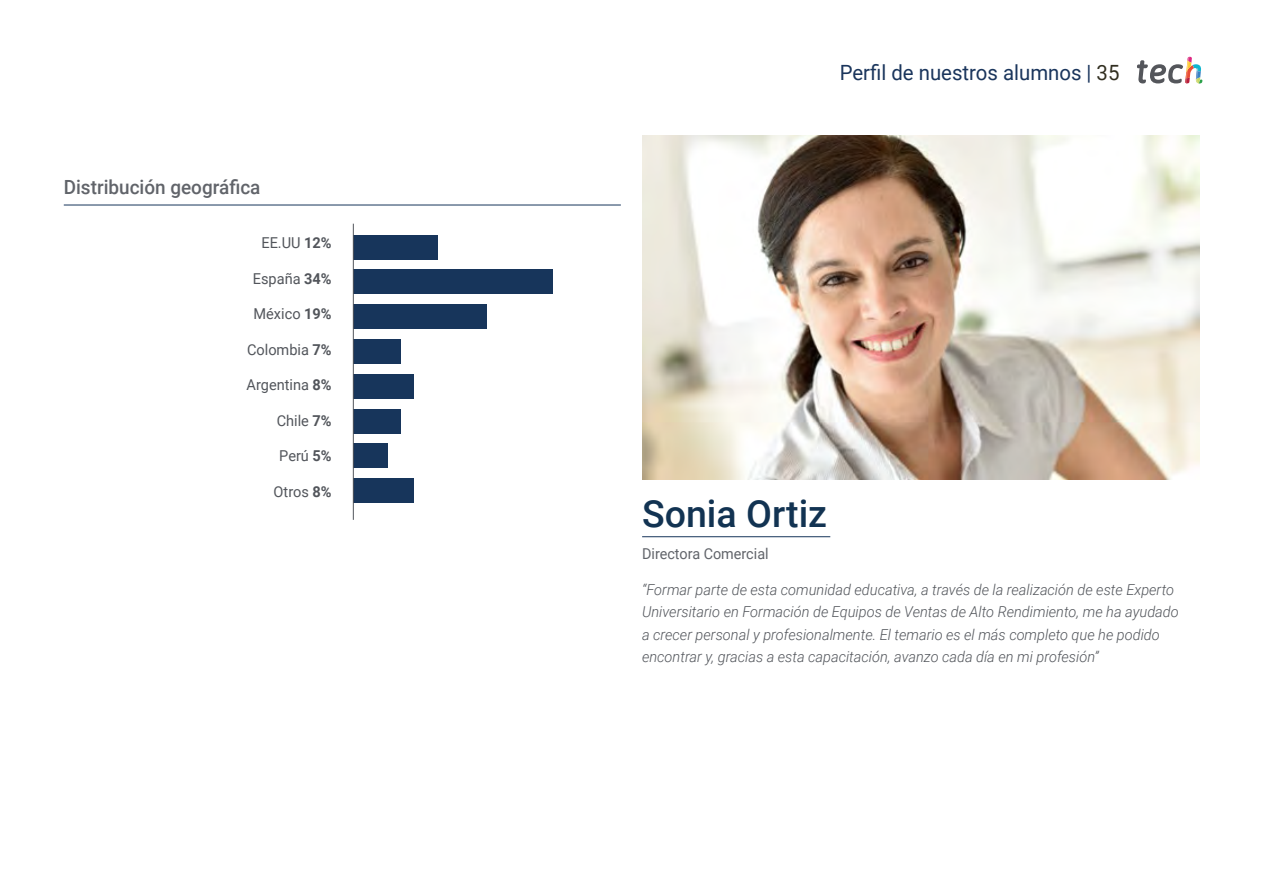
<style>
.page{position:relative;width:1263px;height:893px;background:#fff}
.page>*{position:absolute;margin:0;border:0;box-sizing:border-box;transform-origin:0 0}
.t1{font:500 37.5px "Roboto";color:#123352}
.t2{font:21px "Roboto";color:#1a355c}
.t3{font:500 19.5px "Roboto";color:#61646a}
.t4{font:italic 300 15px/22.5px "Roboto";color:#52555b}
.t5{font:15px "Roboto";color:#52555b}
.t6{font:15px "Roboto";color:#61646a;scale:.96 1}
.s1{font-weight:700}
.s2{color:#312e20}
</style>
<div class="page">
<hr style="left:642px;top:536px;width:188px;height:1px;background:#17355b">
<img style="left:642px;top:136px;width:557px;height:343px">
<hr style="left:64px;top:205px;width:557px;height:1px;background:#17355b">
<div style="left:353px;top:235px;width:85px;height:24px;background:#17355b"></div>
<div style="left:353px;top:409px;width:48px;height:24px;background:#17355b"></div>
<div style="left:353px;top:270px;width:200px;height:24px;background:#17355b"></div>
<div style="left:353px;top:444px;width:34px;height:24px;background:#17355b"></div>
<div style="left:353px;top:304px;width:134px;height:25px;background:#17355b"></div>
<div style="left:353px;top:478px;width:61px;height:25px;background:#17355b"></div>
<div style="left:353px;top:339px;width:48px;height:25px;background:#17355b"></div>
<div style="left:353px;top:374px;width:61px;height:25px;background:#17355b"></div>
<hr style="left:353px;top:224px;width:1px;height:296px;background:#52555b">
<svg style="left:1137px;top:57px;width:65px;height:27px"></svg>
<h3 class="t3" style="left:64px;top:174px;width:198px">Distribución geográfica</h3>
<p class="t5" style="left:261px;top:232px;width:72px">EE.UU <span class="s1">12%</span></p>
<p class="t5" style="left:253px;top:268px;width:80px">España <span class="s1">34%</span></p>
<p class="t5" style="left:254px;top:303px;width:80px">México <span class="s1">19%</span></p>
<p class="t5" style="left:247px;top:339px;width:86px">Colombia <span class="s1">7%</span></p>
<p class="t5" style="left:247px;top:374px;width:87px">Argentina <span class="s1">8%</span></p>
<p class="t5" style="left:277px;top:410px;width:56px">Chile <span class="s1">7%</span></p>
<p class="t5" style="left:279px;top:445px;width:54px">Perú <span class="s1">5%</span></p>
<p class="t5" style="left:274px;top:481px;width:60px">Otros <span class="s1">8%</span></p>
<h2 class="t2" style="left:840px;top:57px;width:281px">Perfil de nuestros alumnos | <span class="s2">35</span></h2>
<h1 class="t1" style="left:642px;top:488px;width:186px">Sonia Ortiz</h1>
<p class="t6" style="left:642px;top:544px;width:133px">Directora Comercial</p>
<p class="t4" style="left:642px;top:578px;width:538px">“Formar parte de esta comunidad educativa, a través de la realización de este Experto Universitario en Formación de Equipos de Ventas de Alto Rendimiento, me ha ayudado a crecer personal y profesionalmente. El temario es el más completo que he podido encontrar y, gracias a esta capacitación, avanzo cada día en mi profesión”</p>
</div>
